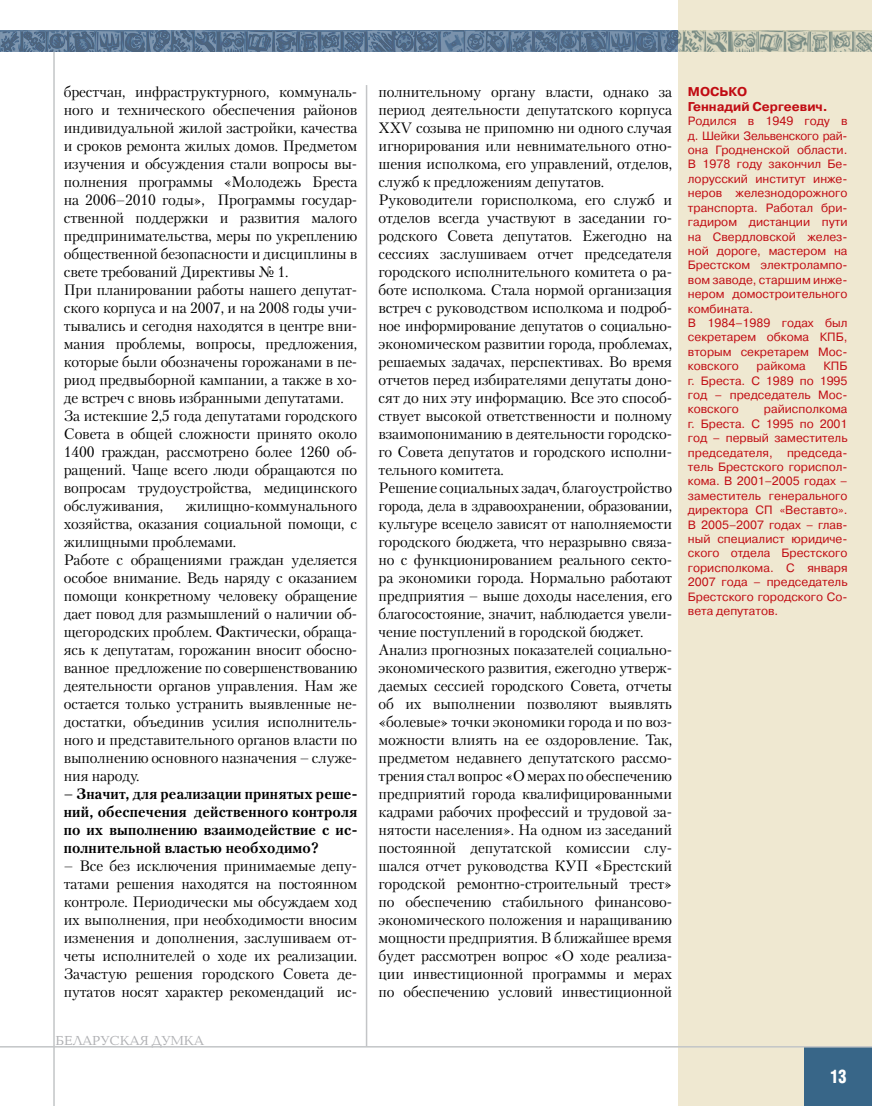
<style>
.page{position:relative;width:872px;height:1106px;background:#fff}
.page>*{position:absolute;margin:0;border:0;box-sizing:border-box;transform-origin:0 0}
.t1{font:700 18px "AG Letterica Cond L";color:#fff;scale:.9 1}
.t2{font:15px/18px "Petersburg C";letter-spacing:-.01em;color:#000}
.t3{font:700 15px/18px "Petersburg C";letter-spacing:.01em;color:#000;text-align:justify}
.t4{font:13.5px "Baltica C";color:#aeafb2}
.t5{font:700 12.75px/14.4px "Pragmatica C";color:#c10c13}
.t6{font:12px/14.4px "Pragmatica C";color:#c10c13;text-align:justify}
</style>
<div class="page">
<div style="left:678px;top:0;width:194px;height:1106px;background:#efe8d1"></div>
<hr style="left:53px;top:52px;width:2px;height:1054px;background:#c3c5c7">
<hr style="left:366px;top:85px;width:1px;height:961px;background:#c3c5c7">
<div style="left:804px;top:1047px;width:68px;height:59px;background:#386688"></div>
<svg style="left:0;top:31px;width:872px;height:21px;background:#6e8497"></svg>
<hr style="left:0;top:1046px;width:872px;height:1px;background:#c3c5c7">
<p class="t2" style="left:64px;top:82px;width:295px">брестчан, инфраструктурного, коммуналь&shy;ного и технического обеспечения районов индивидуальной жилой застройки, качества и сроков ремонта жилых домов. Предметом изучения и обсуждения стали вопросы вы&shy;полнения программы «Молодежь Бреста на 2006–2010 годы», Программы государ&shy;ственной поддержки и развития малого предпринимательства, меры по укреплению общественной безопасности и дисциплины в свете требований Директивы № 1.<br>При планировании работы нашего депутат&shy;ского корпуса и на 2007, и на 2008 годы учи&shy;тывались и сегодня находятся в центре вни&shy;мания проблемы, вопросы, предложения, которые были обозначены горожанами в пе&shy;риод предвыборной кампании, а также в хо&shy;де встреч с вновь избранными депутатами.<br>За истекшие 2,5 года депутатами городского Совета в общей сложности принято около 1400 граждан, рассмотрено более 1260 об&shy;ращений. Чаще всего люди обращаются по вопросам трудоустройства, медицинского обслуживания,</p>
<p class="t2" style="left:64px;top:496px;width:295px;text-indent:122px">жилищно-коммунального хозяйства, оказания социальной помощи, с жилищными проблемами.<br>Работе с обращениями граждан уделяется особое внимание. Ведь наряду с оказанием помощи конкретному человеку обращение дает повод для размышлений о наличии об&shy;щегородских проблем. Фактически, обраща&shy;ясь к депутатам, горожанин вносит обосно&shy;ванное предложение по совершенствованию деятельности органов управления. Нам же остается только устранить выявленные не&shy;достатки, объединив усилия исполнитель&shy;ного и представительного органов власти по выполнению основного назначения – служе&shy;ния народу.</p>
<p class="t3" style="left:64px;top:784px;width:295px">– Значит, для реализации принятых реше&shy;ний, обеспечения действенного контроля по их выполнению взаимодействие с ис&shy;полнительной властью необходимо?</p>
<p class="t2" style="left:64px;top:856px;width:295px;text-align:justify">– Все без исключения принимаемые депу&shy;татами решения находятся на постоянном контроле. Периодически мы обсуждаем ход их выполнения, при необходимости вносим изменения и дополнения, заслушиваем от&shy;четы исполнителей о ходе их реализации.<br>Зачастую решения городского Совета де&shy;путатов носят характер рекомендаций ис-</p>
<p class="t4" style="left:56px;top:1033px;width:150px">БЕЛАРУСКАЯ ДУМКА</p>
<p class="t2" style="left:378px;top:82px;width:295px">полнительному органу власти, однако за период деятельности депутатского корпуса XXV созыва не припомню ни одного случая игнорирования или невнимательного отно&shy;шения исполкома, его управлений, отделов, служб к предложениям депутатов.<br>Руководители горисполкома, его служб и отделов всегда участвуют в заседании го&shy;родского Совета депутатов. Ежегодно на сессиях заслушиваем отчет председателя городского исполнительного комитета о ра&shy;боте исполкома. Стала нормой организация встреч с руководством исполкома и подроб&shy;ное информирование депутатов о социально&shy;экономическом развитии города, проблемах, решаемых задачах, перспективах. Во время отчетов перед избирателями депутаты доно&shy;сят до них эту информацию. Все это способ&shy;ствует высокой ответственности и полному взаимопониманию в деятельности городско&shy;го Совета депутатов и городского исполни&shy;тельного комитета.<br>Решение социальных задач, благоустройство города, дела в здравоохранении, образовании, культуре всецело зависят от наполняемости городского бюджета, что неразрывно связа&shy;но с функционированием реального секто&shy;ра экономики города. Нормально работают предприятия – выше доходы населения, его благосостояние, значит, наблюдается увели&shy;чение поступлений в городской бюджет.<br>Анализ прогнозных показателей социально&shy;экономического развития, ежегодно утверж&shy;даемых сессией городского Совета, отчеты об их выполнении позволяют выявлять «болевые» точки экономики города и по воз&shy;можности влиять на ее оздоровление. Так, предметом недавнего депутатского рассмо&shy;трения стал вопрос «О мерах по обеспечению предприятий города квалифицированными кадрами рабочих профессий и трудовой за&shy;нятости населения». На одном из заседаний постоянной депутатской комиссии слу&shy;шался отчет руководства КУП «Брестский городской ремонтно-строительный трест» по обеспечению стабильного финансово&shy;экономического положения и наращиванию мощности предприятия. В ближайшее время будет рассмотрен вопрос «О ходе реализа&shy;ции инвестиционной программы и мерах по обеспечению условий инвестиционной</p>
<p class="t5" style="left:688px;top:85px;width:141px">Мосько<br>Геннадий Сергеевич.</p>
<p class="t6" style="left:688px;top:114px;width:161px;text-align:left">Родился в 1949 году в д. Шейки Зельвенского рай&shy;она Гродненской области.<br>В 1978 году закончил Бе&shy;лорусский институт инже&shy;неров железнодорожного транспорта. Работал бри&shy;гадиром дистанции пути на Свердловской желез&shy;ной дороге, мастером на<br>Брестском электролампо&shy;вом заводе, старшим инже&shy;нером домостроительного комбината.<br>В 1984–1989 годах был секретарем обкома КПБ, вторым секретарем Мос&shy;ковского</p>
<p class="t6" style="left:688px;top:359px;width:161px;text-indent:135px">КПБ г. Бреста. С 1989 по 1995 год – председатель Мос&shy;ковского</p>
<p class="t6" style="left:756px;top:359px;width:51px">райкома</p>
<p class="t6" style="left:688px;top:402px;width:161px;text-indent:76px">райисполкома г. Бреста. С 1995 по 2001 год – первый заместитель председателя, председа&shy;тель Брестского гориспол&shy;кома. В 2001–2005 годах – заместитель генерального директора СП «Веставто».<br>В 2005–2007 годах – глав&shy;ный специалист юридиче&shy;ского отдела Брестского горисполкома. С января 2007 года – председатель Брестского городского со&shy;вета депутатов.</p>
<p class="t1" style="left:830px;top:1065px;width:20px">13</p>
</div>
